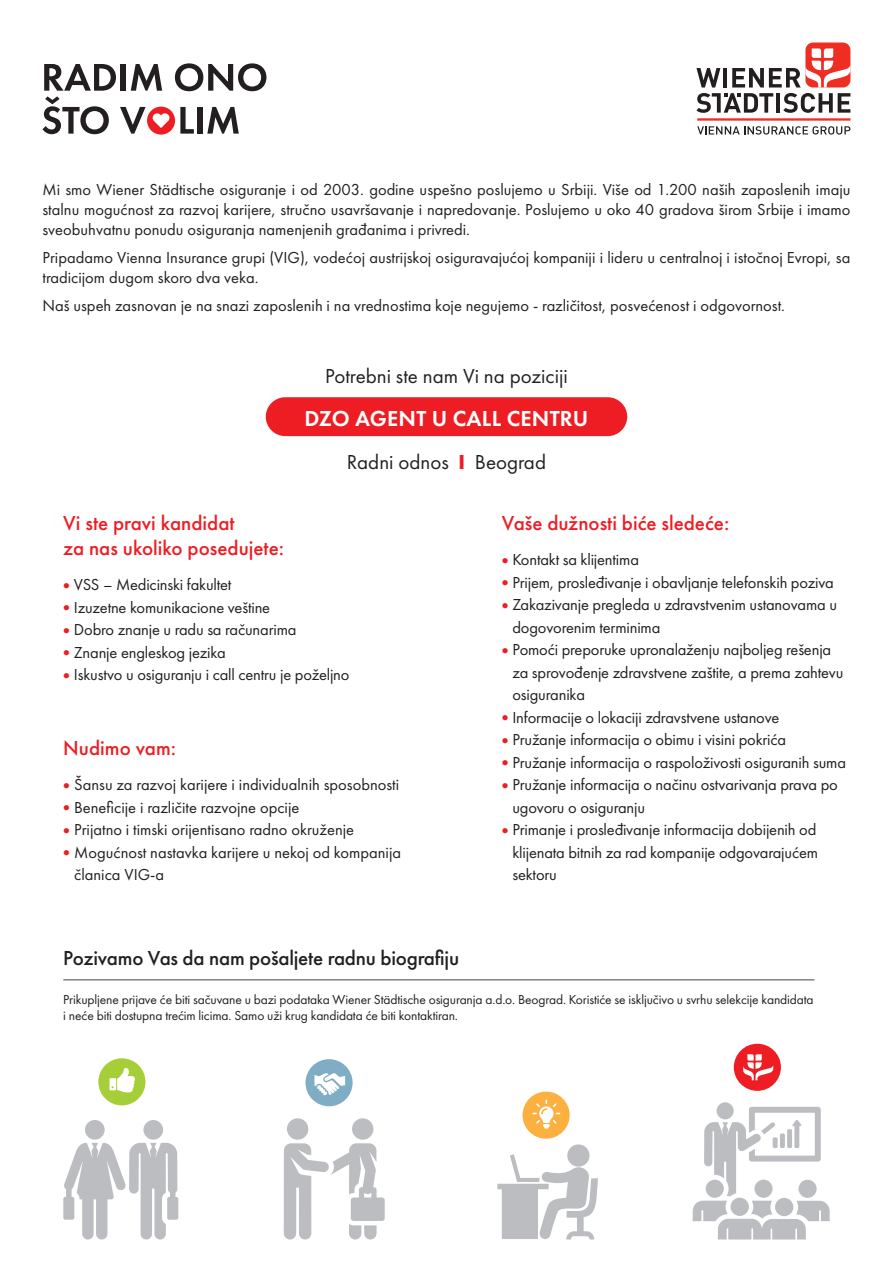
<style>
.page{position:relative;width:893px;height:1263px;background:#fff}
.page>*{position:absolute;margin:0;border:0;box-sizing:border-box;transform-origin:0 0}
.t1{font:600 22.5px "Futura PT";letter-spacing:.01em;color:#fff}
.t2{font:500 21px "Futura PT";color:#ee1d23}
.t3{font:21px "Futura PT";color:#231f20}
.t4{font:500 21px "Futura PT";letter-spacing:-.01em;color:#231f20}
.t5{font:16.5px/22.5px "Futura PT";letter-spacing:-.01em;color:#231f20}
.t6{font:13.5px/16.5px "Futura PT";letter-spacing:-.01em;color:#231f20}
.s1{font-weight:700;color:#ee1d23}
.s2{color:#ee1d23}
</style>
<div class="page">
<div style="left:266px;top:397px;width:361px;height:39px;background:#ee1d23;border-radius:19px"></div>
<hr style="left:697px;top:118px;width:153px;height:3px;background:#ee2e22">
<svg style="left:697px;top:126px;width:153px;height:9px"></svg>
<div style="left:805px;top:43px;width:45px;height:44px;background:#ee2e22;border-radius:8px"></div>
<svg style="left:696px;top:48px;width:154px;height:65px"></svg>
<svg style="left:175px;top:63px;width:91px;height:28px"></svg>
<svg style="left:180px;top:107px;width:14px;height:27px"></svg>
<div style="left:197px;top:107px;width:6px;height:27px;background:#231f20"></div>
<svg style="left:207px;top:107px;width:32px;height:27px"></svg>
<div style="left:147px;top:107px;width:28px;height:28px;background:#ee1d23;border-radius:50%"></div>
<svg style="left:43px;top:64px;width:126px;height:70px"></svg>
<div style="left:143px;top:1120px;width:20px;height:20px;background:#bcbdc0;border-radius:50%"></div>
<div style="left:85px;top:1120px;width:20px;height:19px;background:#bcbdc0;border-radius:50%"></div>
<svg style="left:63px;top:1143px;width:115px;height:96px"></svg>
<div style="left:98px;top:1058px;width:47px;height:47px;background:#a6ce39;border-radius:50%"></div>
<svg style="left:110px;top:1068px;width:25px;height:24px"></svg>
<div style="left:287px;top:1118px;width:21px;height:22px;background:#bcbdc0;border-radius:50%"></div>
<div style="left:352px;top:1118px;width:21px;height:22px;background:#bcbdc0;border-radius:50%"></div>
<svg style="left:284px;top:1143px;width:101px;height:96px"></svg>
<div style="left:305px;top:1059px;width:48px;height:47px;background:#7fadc4;border-radius:50%"></div>
<svg style="left:314px;top:1073px;width:31px;height:23px"></svg>
<div style="left:567px;top:1144px;width:22px;height:23px;background:#bcbdc0;border-radius:50%"></div>
<svg style="left:497px;top:1154px;width:101px;height:85px"></svg>
<div style="left:522px;top:1091px;width:48px;height:48px;background:#fbb03f;border-radius:50%"></div>
<svg style="left:532px;top:1099px;width:28px;height:29px"></svg>
<div style="left:734px;top:1044px;width:47px;height:47px;background:#ee1d23;border-radius:50%"></div>
<svg style="left:743px;top:1054px;width:30px;height:26px"></svg>
<div style="left:717px;top:1102px;width:17px;height:17px;background:#bcbdc0;border-radius:50%"></div>
<svg style="left:693px;top:1107px;width:137px;height:132px"></svg>
<hr style="left:63px;top:979px;width:751px;height:1px;background:#808285">
<p class="t5" style="left:43px;top:180px;width:809px;line-height:19.8px;text-align:justify">Mi smo Wiener Städtische osiguranje i od 2003. godine uspešno poslujemo u Srbiji. Više od 1.200 naših zaposlenih imaju stalnu mogućnost za razvoj karijere, stručno usavršavanje i napredovanje. Poslujemo u oko 40 gradova širom Srbije i imamo sveobuhvatnu ponudu osiguranja namenjenih građanima i privredi.</p>
<p class="t5" style="left:43px;top:248px;width:809px;line-height:19.8px">Pripadamo Vienna Insurance grupi (VIG), vodećoj austrijskoj osiguravajućoj kompaniji i lideru u centralnoj i istočnoj Evropi, sa tradicijom dugom skoro dva veka.</p>
<p class="t5" style="left:43px;top:295px;width:744px">Naš uspeh zasnovan je na snazi zaposlenih i na vrednostima koje negujemo - različitost, posvećenost i odgovornost.</p>
<p class="t3" style="left:325px;top:364px;width:244px">Potrebni ste nam Vi na poziciji</p>
<p class="t1" style="left:305px;top:404px;width:285px">DZO AGENT U CALL CENTRU</p>
<p class="t3" style="left:347px;top:450px;width:201px">Radni odnos <span class="s1">I</span> Beograd</p>
<p class="t2" style="left:63px;top:510px;width:173px">Vi ste pravi kandidat</p>
<p class="t2" style="left:63px;top:535px;width:222px">za nas ukoliko posedujete:</p>
<p class="t5" style="left:63px;top:573px;width:170px"><span class="s2">●</span> VSS – Medicinski fakultet</p>
<p class="t5" style="left:63px;top:596px;width:208px"><span class="s2">●</span> Izuzetne komunikacione veštine</p>
<p class="t5" style="left:63px;top:618px;width:235px"><span class="s2">●</span> Dobro znanje u radu sa računarima</p>
<p class="t5" style="left:63px;top:641px;width:164px"><span class="s2">●</span> Znanje engleskog jezika</p>
<p class="t5" style="left:63px;top:663px;width:288px"><span class="s2">●</span> Iskustvo u osiguranju i call centru je poželjno</p>
<p class="t2" style="left:63px;top:735px;width:114px">Nudimo vam:</p>
<p class="t5" style="left:63px;top:773px;width:337px"><span class="s2">●</span> Šansu za razvoj karijere i individualnih sposobnosti</p>
<p class="t5" style="left:63px;top:796px;width:238px"><span class="s2">●</span> Beneficije i različite razvojne opcije</p>
<p class="t5" style="left:63px;top:818px;width:292px"><span class="s2">●</span> Prijatno i timski orijentisano radno okruženje</p>
<p class="t5" style="left:74px;top:841px;width:328px;text-indent:-11px"><span class="s2">●</span> Mogućnost nastavka karijere u nekoj od kompanija članica VIG-a</p>
<p class="t2" style="left:502px;top:510px;width:229px">Vaše dužnosti biće sledeće:</p>
<p class="t5" style="left:502px;top:548px;width:139px"><span class="s2">●</span> Kontakt sa klijentima</p>
<p class="t5" style="left:502px;top:571px;width:334px"><span class="s2">●</span> Prijem, prosleđivanje i obavljanje telefonskih poziva</p>
<p class="t5" style="left:512px;top:593px;width:326px;text-indent:-11px"><span class="s2">●</span> Zakazivanje pregleda u zdravstvenim ustanovama u dogovorenim terminima</p>
<p class="t5" style="left:512px;top:638px;width:332px;text-indent:-11px"><span class="s2">●</span> Pomoći preporuke upronalaženju najboljeg rešenja za sprovođenje zdravstvene zaštite, a prema zahtevu osiguranika</p>
<p class="t5" style="left:502px;top:706px;width:279px"><span class="s2">●</span> Informacije o lokaciji zdravstvene ustanove</p>
<p class="t5" style="left:502px;top:728px;width:286px"><span class="s2">●</span> Pružanje informacija o obimu i visini pokrića</p>
<p class="t5" style="left:502px;top:751px;width:346px"><span class="s2">●</span> Pružanje informacija o raspoloživosti osiguranih suma</p>
<p class="t5" style="left:512px;top:773px;width:327px;text-indent:-11px"><span class="s2">●</span> Pružanje informacija o načinu ostvarivanja prava po ugovoru o osiguranju</p>
<p class="t5" style="left:512px;top:818px;width:307px;text-align:justify;text-indent:-11px"><span class="s2">●</span> Primanje i prosleđivanje informacija dobijenih od klijenata bitnih za rad kompanije odgovarajućem sektoru</p>
<p class="t4" style="left:63px;top:945px;width:397px">Pozivamo Vas da nam pošaljete radnu biografiju</p>
<p class="t6" style="left:63px;top:991px;width:752px">Prikupljene prijave će biti sačuvane u bazi podataka Wiener Städtische osiguranja a.d.o. Beograd. Koristiće se isključivo u svrhu selekcije kandidata i neće biti dostupna trećim licima. Samo uži krug kandidata će biti kontaktiran.</p>
</div>
